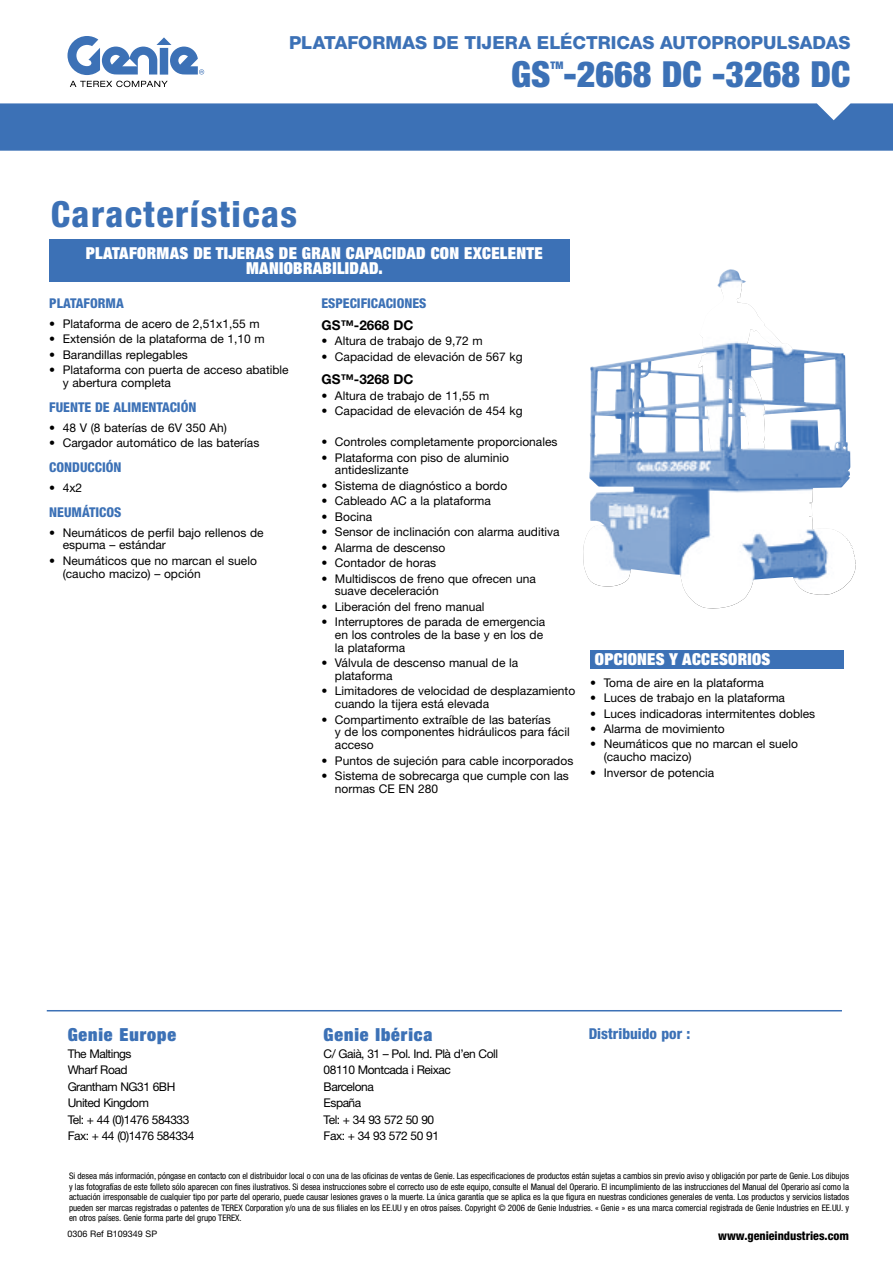
<style>
.page{position:relative;width:893px;height:1263px;background:#fff}
.page>*{position:absolute;margin:0;border:0;box-sizing:border-box;transform-origin:0 0}
.Title_-_Product_Name{font:900 condensed 36px "Helvetica Neue LT Std";color:#3c71b6}
.t1{font:800 condensed 36px "Helvetica Neue LT Std";letter-spacing:.04em;color:#3c71b6}
.Title_-_Product_Catagory{font:800 18px "Helvetica Neue LT Std";color:#3c71b6}
.t2{font:900 condensed 18px "Helvetica Neue LT Std";letter-spacing:.05em;color:#3c71b6}
.t3{font:900 condensed 16.5px/15px "Helvetica Neue LT Std";letter-spacing:.02em;color:#fff;text-align:center}
.t4{font:800 condensed 15px "Helvetica Neue LT Std";color:#3c71b6}
.Features_-_Bullets{font:800 condensed 13.5px "Helvetica Neue LT Std";color:#3c71b6}
.Features_-_Subhead_2{font:700 13.5px "Helvetica Neue LT Std";color:#000}
.Features_-_Bullets-2{font:12px/12.8px "Helvetica Neue LT Std";color:#000}
.Features_-_Bullets-3{font:12px "Helvetica Neue LT Std";letter-spacing:-.04em;color:#000}
.Features_-_Subhead_2-2{font:12px "Helvetica Neue LT Std";color:#000}
.t5{font:800 condensed 12px "Helvetica Neue LT Std";color:#000}
.Title_-_Product_Name-2{font:900 condensed 10.5px "Helvetica Neue LT Std";color:#3c71b6}
.Legal{font:condensed 9px/10.5px "Helvetica Neue LT Std";letter-spacing:-.005em;color:#000;text-align:justify}
.Part_Number{font:9px "Helvetica Neue LT Std";color:#000}
</style>
<div class="page">
<img style="left:593px;top:269px;width:262px;height:290px">
<div style="left:0;top:103px;width:893px;height:48px;background:#3c71b6"></div>
<div style="left:590px;top:650px;width:254px;height:19px;background:#3c71b6"></div>
<div style="left:49px;top:239px;width:521px;height:43px;background:#3c71b6"></div>
<svg style="left:70px;top:81px;width:98px;height:6px"></svg>
<svg style="left:68px;top:36px;width:136px;height:39px"></svg>
<hr style="left:47px;top:1010px;width:795px;height:1px;background:#3c71b6">
<p class="Title_-_Product_Catagory" style="left:289px;top:32px;width:563px">PLATAFORMAS DE TIJERA ELÉCTRICAS AUTOPROPULSADAS</p>
<p class="t1" style="left:51px;top:192px;width:248px">Características</p>
<p class="Title_-_Product_Name" style="left:511px;top:52px;width:341px">GS -2668 DC -3268 DC</p>
<p class="Title_-_Product_Name-2" style="left:551px;top:59px;width:14px">TM</p>
<p class="t3" style="left:86px;top:245px;width:459px">PLATAFORMAS DE TIJERAS DE GRAN CAPACIDAD CON EXCELENTE<br>MANIOBRABILIDAD.</p>
<p class="Features_-_Bullets" style="left:49px;top:295px;width:76px">PLATAFORMA</p>
<p class="Features_-_Bullets-2" style="left:49px;top:317px;width:212px">• Plataforma de acero de 2,51x1,55 m</p>
<p class="Features_-_Bullets-2" style="left:49px;top:333px;width:217px">• Extensión de la plataforma de 1,10 m</p>
<p class="Features_-_Bullets-2" style="left:49px;top:348px;width:140px">• Barandillas replegables</p>
<p class="Features_-_Bullets-2" style="left:63px;top:363px;width:227px;text-indent:-14px">• Plataforma con puerta de acceso abatible y abertura completa</p>
<p class="Features_-_Bullets" style="left:49px;top:398px;width:149px">FUENTE DE ALIMENTACIÓN</p>
<p class="Features_-_Bullets-2" style="left:49px;top:421px;width:179px">• 48 V (8 baterías de 6V 350 Ah)</p>
<p class="Features_-_Bullets-2" style="left:49px;top:436px;width:212px">• Cargador automático de las baterías</p>
<p class="Features_-_Bullets" style="left:49px;top:459px;width:74px">CONDUCCIÓN</p>
<p class="Features_-_Bullets-2" style="left:49px;top:481px;width:35px">• 4x2</p>
<p class="Features_-_Bullets" style="left:49px;top:503px;width:74px">NEUMÁTICOS</p>
<p class="Features_-_Bullets-2" style="left:63px;top:526px;width:202px;text-indent:-14px">• Neumáticos de perfil bajo rellenos de espuma – estándar</p>
<p class="Features_-_Bullets-2" style="left:63px;top:554px;width:196px;text-indent:-14px">• Neumáticos que no marcan el suelo (caucho macizo) – opción</p>
<p class="Features_-_Bullets" style="left:321px;top:295px;width:107px">ESPECIFICACIONES</p>
<p class="Features_-_Subhead_2" style="left:321px;top:317px;width:94px">GS™-2668 DC</p>
<p class="Features_-_Subhead_2-2" style="left:321px;top:334px;width:163px">• Altura de trabajo de 9,72 m</p>
<p class="Features_-_Subhead_2-2" style="left:321px;top:349px;width:203px">• Capacidad de elevación de 567 kg</p>
<p class="Features_-_Subhead_2" style="left:321px;top:371px;width:94px">GS™-3268 DC</p>
<p class="Features_-_Bullets-2" style="left:321px;top:389px;width:169px">• Altura de trabajo de 11,55 m</p>
<p class="Features_-_Bullets-2" style="left:321px;top:405px;width:203px">• Capacidad de elevación de 454 kg</p>
<p class="Features_-_Bullets-2" style="left:321px;top:435px;width:238px">• Controles completamente proporcionales</p>
<p class="Features_-_Bullets-2" style="left:335px;top:451px;width:176px;text-indent:-14px">• Plataforma con piso de aluminio antideslizante</p>
<p class="Features_-_Bullets-2" style="left:321px;top:479px;width:187px">• Sistema de diagnóstico a bordo</p>
<p class="Features_-_Bullets-2" style="left:321px;top:495px;width:171px">• Cableado AC a la plataforma</p>
<p class="Features_-_Bullets-2" style="left:321px;top:510px;width:52px">• Bocina</p>
<p class="Features_-_Bullets-2" style="left:321px;top:525px;width:240px">• Sensor de inclinación con alarma auditiva</p>
<p class="Features_-_Bullets-2" style="left:321px;top:541px;width:125px">• Alarma de descenso</p>
<p class="Features_-_Bullets-2" style="left:321px;top:556px;width:116px">• Contador de horas</p>
<p class="Features_-_Bullets-2" style="left:335px;top:572px;width:202px;text-indent:-14px">• Multidiscos de freno que ofrecen una suave deceleración</p>
<p class="Features_-_Bullets-2" style="left:321px;top:600px;width:165px">• Liberación del freno manual</p>
<p class="Features_-_Bullets-2" style="left:335px;top:615px;width:212px;text-indent:-14px">• Interruptores de parada de emergencia en los controles de la base y en los de la plataforma</p>
<p class="Features_-_Bullets-2" style="left:335px;top:656px;width:185px;text-indent:-14px">• Válvula de descenso manual de la plataforma</p>
<p class="Features_-_Bullets-2" style="left:335px;top:685px;width:242px;text-indent:-14px">• Limitadores de velocidad de desplazamiento cuando la tijera está elevada</p>
<p class="Features_-_Bullets-2" style="left:335px;top:713px;width:236px;text-indent:-14px">• Compartimento extraíble de las baterías<br>y de los componentes hidráulicos para fácil acceso</p>
<p class="Features_-_Bullets-2" style="left:321px;top:754px;width:253px">• Puntos de sujeción para cable incorporados</p>
<p class="Features_-_Bullets-2" style="left:335px;top:769px;width:235px;text-indent:-14px">• Sistema de sobrecarga que cumple con las normas CE EN 280</p>
<p class="t3" style="left:595px;top:651px;width:177px">OPCIONES Y ACCESORIOS</p>
<p class="Features_-_Bullets-2" style="left:590px;top:676px;width:175px">• Toma de aire en la plataforma</p>
<p class="Features_-_Bullets-2" style="left:590px;top:691px;width:196px">• Luces de trabajo en la plataforma</p>
<p class="Features_-_Bullets-2" style="left:590px;top:707px;width:226px">• Luces indicadoras intermitentes dobles</p>
<p class="Features_-_Bullets-2" style="left:590px;top:722px;width:136px">• Alarma de movimiento</p>
<p class="Features_-_Bullets-2" style="left:604px;top:738px;width:196px;text-indent:-14px">• Neumáticos que no marcan el suelo (caucho macizo)</p>
<p class="Features_-_Bullets-2" style="left:590px;top:766px;width:125px">• Inversor de potencia</p>
<p class="t2" style="left:68px;top:1023px;width:110px">Genie Europe</p>
<p class="Features_-_Bullets-3" style="left:68px;top:1046px;width:65px">The Maltings</p>
<p class="Features_-_Bullets-3" style="left:68px;top:1063px;width:61px">Wharf Road</p>
<p class="Features_-_Bullets-3" style="left:68px;top:1079px;width:109px">Grantham NG31 6BH</p>
<p class="Features_-_Bullets-3" style="left:68px;top:1096px;width:83px">United Kingdom</p>
<p class="Features_-_Bullets-3" style="left:68px;top:1112px;width:123px">Tel: + 44 (0)1476 584333</p>
<p class="Features_-_Bullets-3" style="left:68px;top:1129px;width:128px">Fax: + 44 (0)1476 584334</p>
<p class="t2" style="left:324px;top:1023px;width:110px">Genie Ibérica</p>
<p class="Features_-_Bullets-3" style="left:324px;top:1046px;width:176px">C/ Gaià, 31 – Pol. Ind. Plà d’en Coll</p>
<p class="Features_-_Bullets-3" style="left:324px;top:1063px;width:129px">08110 Montcada i Reixac</p>
<p class="Features_-_Bullets-3" style="left:324px;top:1079px;width:52px">Barcelona</p>
<p class="Features_-_Bullets-2" style="left:324px;top:1097px;width:39px">España</p>
<p class="Features_-_Bullets-3" style="left:324px;top:1112px;width:112px">Tel: + 34 93 572 50 90</p>
<p class="Features_-_Bullets-3" style="left:324px;top:1129px;width:117px">Fax: + 34 93 572 50 91</p>
<p class="t4" style="left:589px;top:1025px;width:103px">Distribuido por :</p>
<p class="Legal" style="left:69px;top:1171px;width:782px">Si desea más información, póngase en contacto con el distribuidor local o con una de las oficinas de ventas de Genie. Las especificaciones de productos están sujetas a cambios sin previo aviso y obligación por parte de Genie. Los dibujos y las fotografías de este folleto sólo aparecen con fines ilustrativos. Si desea instrucciones sobre el correcto uso de este equipo, consulte el Manual del Operario. El incumplimiento de las instrucciones del Manual del Operario así como la actuación irresponsable de cualquier tipo por parte del operario, puede causar lesiones graves o la muerte. La única garantía que se aplica es la que figura en nuestras condiciones generales de venta. Los productos y servicios listados pueden ser marcas registradas o patentes de TEREX Corporation y/o una de sus filiales en los EE.UU y en otros países. Copyright © 2006 de Genie Industries. « Genie » es una marca comercial registrada de Genie Industries en EE.UU. y en otros países. Genie forma parte del grupo TEREX.</p>
<p class="Part_Number" style="left:68px;top:1228px;width:91px">0306 Ref B109349 SP</p>
<p class="t5" style="left:718px;top:1228px;width:132px">www.genieindustries.com</p>
</div>
